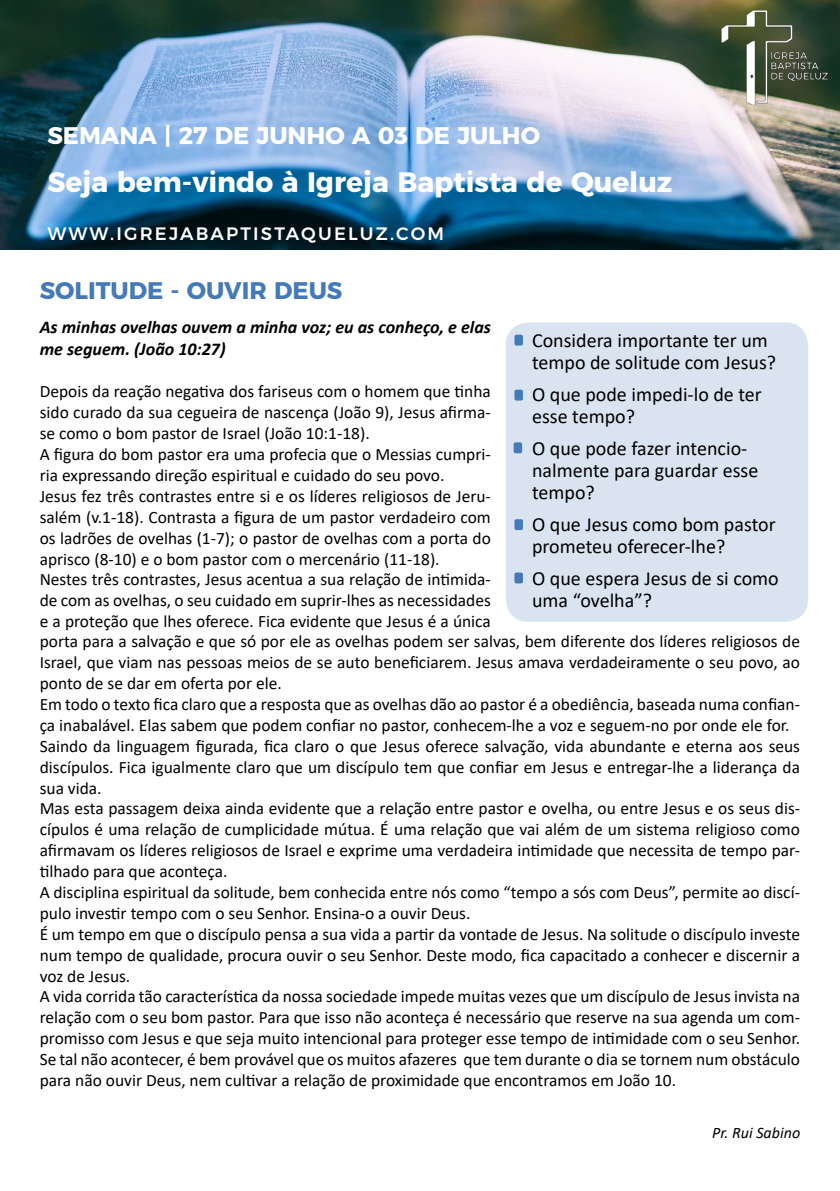
<style>
.page{position:relative;width:840px;height:1191px;background:#fff}
.page>*{position:absolute;margin:0;border:0;box-sizing:border-box;transform-origin:0 0}
.t1{font:700 28px "Montserrat";color:#fff}
.t2{font:700 24px "Montserrat";color:#fff}
.t3{font:700 24px "Montserrat";color:#457ab8}
.t4{font:20px/22px "Calibri";color:#000}
.t5{font:italic 700 18px/21.6px "Calibri";color:#000}
.t6{font:500 18px "Montserrat";letter-spacing:.12em;color:#fff}
.t7{font:17.4px/20.8px "Calibri";color:#000}
.t8{font:italic 16px "Calibri";color:#000}
</style>
<div class="page">
<img style="left:0;top:0;width:839px;height:250px">
<div style="left:504px;top:321px;width:304px;height:302px;background:#dae4f1;border-radius:24px"></div>
<div style="left:503px;top:320px;width:306px;height:304px;border:2px solid #fff;border-radius:24px"></div>
<div style="left:514px;top:390px;width:8px;height:10px;background:#457ab8;border-radius:2px"></div>
<div style="left:513px;top:442px;width:9px;height:11px;background:#457ab8;border-radius:2px"></div>
<div style="left:514px;top:519px;width:8px;height:11px;background:#457ab8;border-radius:2px"></div>
<div style="left:514px;top:572px;width:8px;height:11px;background:#457ab8;border-radius:2px"></div>
<div style="left:514px;top:335px;width:8px;height:10px;background:#457ab8;border-radius:2px"></div>
<img style="left:714px;top:6px;width:125px;height:103px">
<h2 class="t2" style="left:47px;top:116px;width:494px">SEMANA | 27 DE JUNHO A 03 DE JULHO</h2>
<h1 class="t1" style="left:47px;top:159px;width:626px">SEJA BEM-VINDO À IGREJA BAPTISTA DE QUELUZ</h1>
<p class="t6" style="left:47px;top:219px;width:398px">WWW.IGREJABAPTISTAQUELUZ.COM</p>
<h2 class="t3" style="left:40px;top:270px;width:304px">SOLITUDE - OUVIR DEUS</h2>
<p class="t5" style="left:40px;top:316px;width:452px">As minhas ovelhas ouvem a minha voz; eu as conheço, e elas me seguem. (João 10:27)</p>
<p class="t7" style="left:40px;top:381px;width:761px">Depois da reação negativa dos fariseus com o homem que tinha<br>sido curado da sua cegueira de nascença (João 9), Jesus afirma-<br>se como o bom pastor de Israel (João 10:1-18).<br>A figura do bom pastor era uma profecia que o Messias cumpri-<br>ria expressando direção espiritual e cuidado do seu povo.<br>Jesus fez três contrastes entre si e os líderes religiosos de Jeru-<br>salém (v.1-18). Contrasta a figura de um pastor verdadeiro com<br>os ladrões de ovelhas (1-7); o pastor de ovelhas com a porta do<br>aprisco (8-10) e o bom pastor com o mercenário (11-18).<br>Nestes três contrastes, Jesus acentua a sua relação de intimida-<br>de com as ovelhas, o seu cuidado em suprir-lhes as necessidades<br>e a proteção que lhes oferece. Fica evidente que Jesus é a única<br>porta para a salvação e que só por ele as ovelhas podem ser salvas, bem diferente dos líderes religiosos de Israel, que viam nas pessoas meios de se auto beneficiarem. Jesus amava verdadeiramente o seu povo, ao ponto de se dar em oferta por ele.<br>Em todo o texto fica claro que a resposta que as ovelhas dão ao pastor é a obediência, baseada numa confian&shy;ça inabalável. Elas sabem que podem confiar no pastor, conhecem-lhe a voz e seguem-no por onde ele for.<br>Saindo da linguagem figurada, fica claro o que Jesus oferece salvação, vida abundante e eterna aos seus discípulos. Fica igualmente claro que um discípulo tem que confiar em Jesus e entregar-lhe a liderança da sua vida.<br>Mas esta passagem deixa ainda evidente que a relação entre pastor e ovelha, ou entre Jesus e os seus dis&shy;cípulos é uma relação de cumplicidade mútua. É uma relação que vai além de um sistema religioso como afirmavam os líderes religiosos de Israel e exprime uma verdadeira intimidade que necessita de tempo par&shy;tilhado para que aconteça.<br>A disciplina espiritual da solitude, bem conhecida entre nós como “tempo a sós com Deus”, permite ao discí&shy;pulo investir tempo com o seu Senhor. Ensina-o a ouvir Deus.<br>É um tempo em que o discípulo pensa a sua vida a partir da vontade de Jesus. Na solitude o discípulo investe num tempo de qualidade, procura ouvir o seu Senhor. Deste modo, fica capacitado a conhecer e discernir a voz de Jesus.<br>A vida corrida tão característica da nossa sociedade impede muitas vezes que um discípulo de Jesus invista na relação com o seu bom pastor. Para que isso não aconteça é necessário que reserve na sua agenda um com&shy;promisso com Jesus e que seja muito intencional para proteger esse tempo de intimidade com o seu Senhor.<br>Se tal não acontecer, é bem provável que os muitos afazeres que tem durante o dia se tornem num obstáculo para não ouvir Deus, nem cultivar a relação de proximidade que encontramos em João 10.</p>
<p class="t8" style="left:711px;top:1121px;width:90px">Pr. Rui Sabino</p>
<p class="t4" style="left:531px;top:329px;width:245px">Considera importante ter um tempo de solitude com Jesus?</p>
<p class="t4" style="left:531px;top:383px;width:231px">O que pode impedi-lo de ter esse tempo?</p>
<p class="t4" style="left:531px;top:437px;width:227px">O que pode fazer intencio&shy;nalmente para guardar esse tempo?</p>
<p class="t4" style="left:531px;top:513px;width:245px">O que Jesus como bom pastor prometeu oferecer-lhe?</p>
<p class="t4" style="left:531px;top:567px;width:248px">O que espera Jesus de si como uma “ovelha”?</p>
</div>
